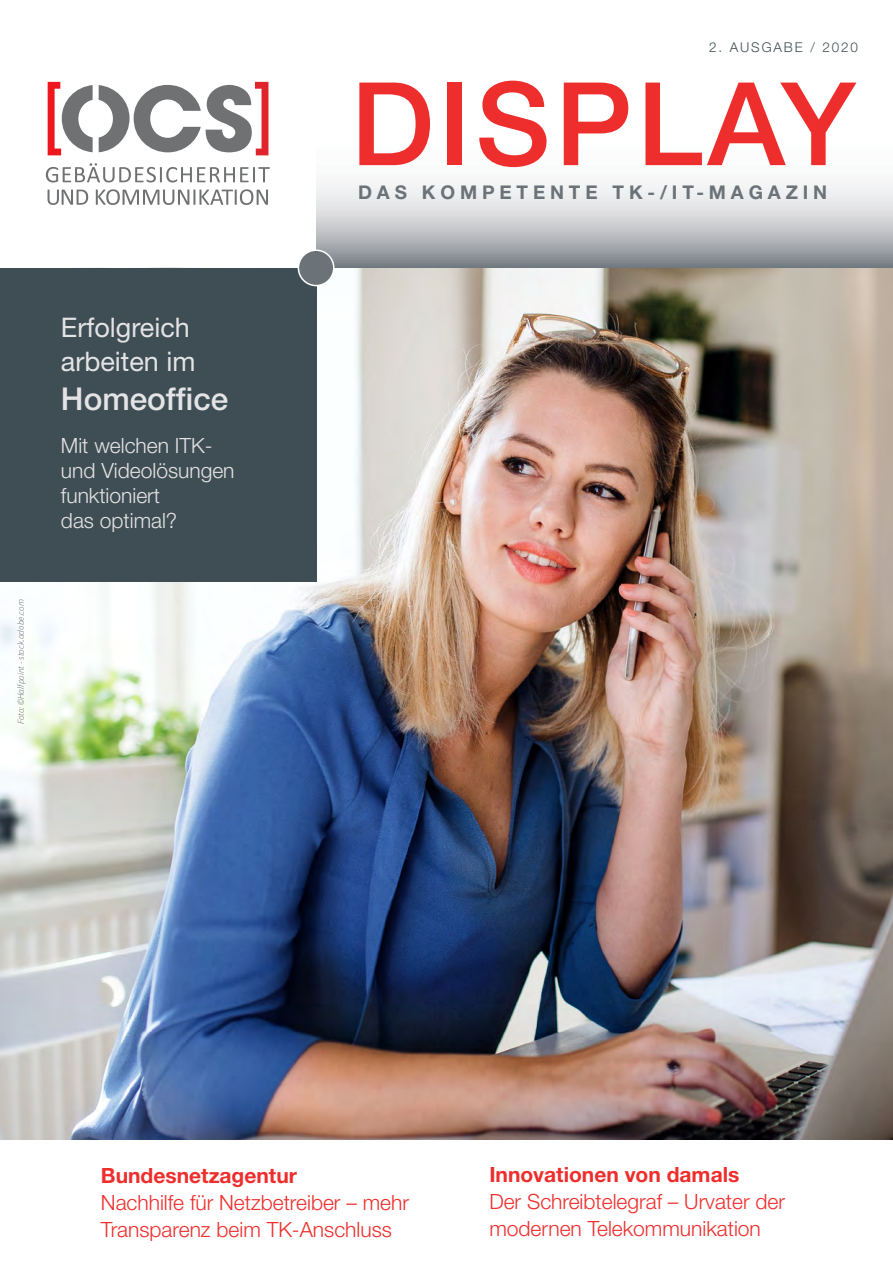
<style>
.page{position:relative;width:893px;height:1263px;background:#fff}
.page>*{position:absolute;margin:0;border:0;box-sizing:border-box;transform-origin:0 0}
.t1{font:500 115.65px "Helvetica Neue LT";letter-spacing:.04em;color:#ee2e2c}
.t2{font:500 31.5px "Helvetica Neue LT";color:#e4e3e5}
.t3{font:27px/34.5px "Helvetica Neue LT";color:#e4e3e5}
.t4{font:300 21px/27px "Helvetica Neue LT";color:#ee2e2c}
.t5{font:300 21px/25.2px "Helvetica Neue LT";color:#e4e3e5}
.t6{font:700 21px "Helvetica Neue LT";color:#ee2e2c}
.t7{font:700 18.9px "Helvetica Neue LT";letter-spacing:.255em;color:#6b7379}
.t8{font:300 13.5px "Helvetica Neue LT";letter-spacing:.14em;color:#3f4e54}
.t9{font:italic 300 9px "Source Sans Pro";color:#57585a}
</style>
<div class="page">
<img style="left:0;top:268px;width:893px;height:872px">
<div style="left:0;top:268px;width:316px;height:313px;background:#3f4e54"></div>
<svg style="left:316px;top:183px;width:577px;height:85px;background:#c3c5c8"></svg>
<div style="left:298px;top:250px;width:36px;height:36px;background:#6b7379;border-radius:50%"></div>
<div style="left:298px;top:249px;width:36px;height:37px;border:2px solid #fff;border-radius:50%"></div>
<svg style="left:46px;top:163px;width:224px;height:20px"></svg>
<svg style="left:48px;top:190px;width:40px;height:15px"></svg>
<svg style="left:96px;top:189px;width:172px;height:16px"></svg>
<svg style="left:99px;top:82px;width:169px;height:73px"></svg>
<svg style="left:48px;top:82px;width:45px;height:73px"></svg>
<p class="t9" style="left:15px;top:724px;width:126px;rotate:-90deg">Foto: ©Halfpoint - stock.adobe.com</p>
<p class="t3" style="left:61px;top:310px;width:136px">Erfolgreich arbeiten im</p>
<h2 class="t2" style="left:61px;top:380px;width:169px">Homeoffice</h2>
<p class="t5" style="left:61px;top:432px;width:175px">Mit welchen ITK&shy;und Videolösungen funktioniert<br>das optimal?</p>
<p class="t8" style="left:709px;top:39px;width:151px">2. AUSGABE / 2020</p>
<h1 class="t1" style="left:351px;top:55px;width:507px">DISPLAY</h1>
<p class="t7" style="left:358px;top:180px;width:471px">DAS KOMPETENTE TK-/IT-MAGAZIN</p>
<p class="t6" style="left:101px;top:1162px;width:198px">Bundesnetzagentur</p>
<p class="t4" style="left:101px;top:1188px;width:310px">Nachhilfe für Netzbetreiber – mehr<br>Transparenz beim TK-Anschluss</p>
<p class="t6" style="left:489px;top:1162px;width:252px">Innovationen von damals</p>
<p class="t4" style="left:489px;top:1188px;width:297px">Der Schreibtelegraf – Urvater der modernen Telekommunikation</p>
</div>
